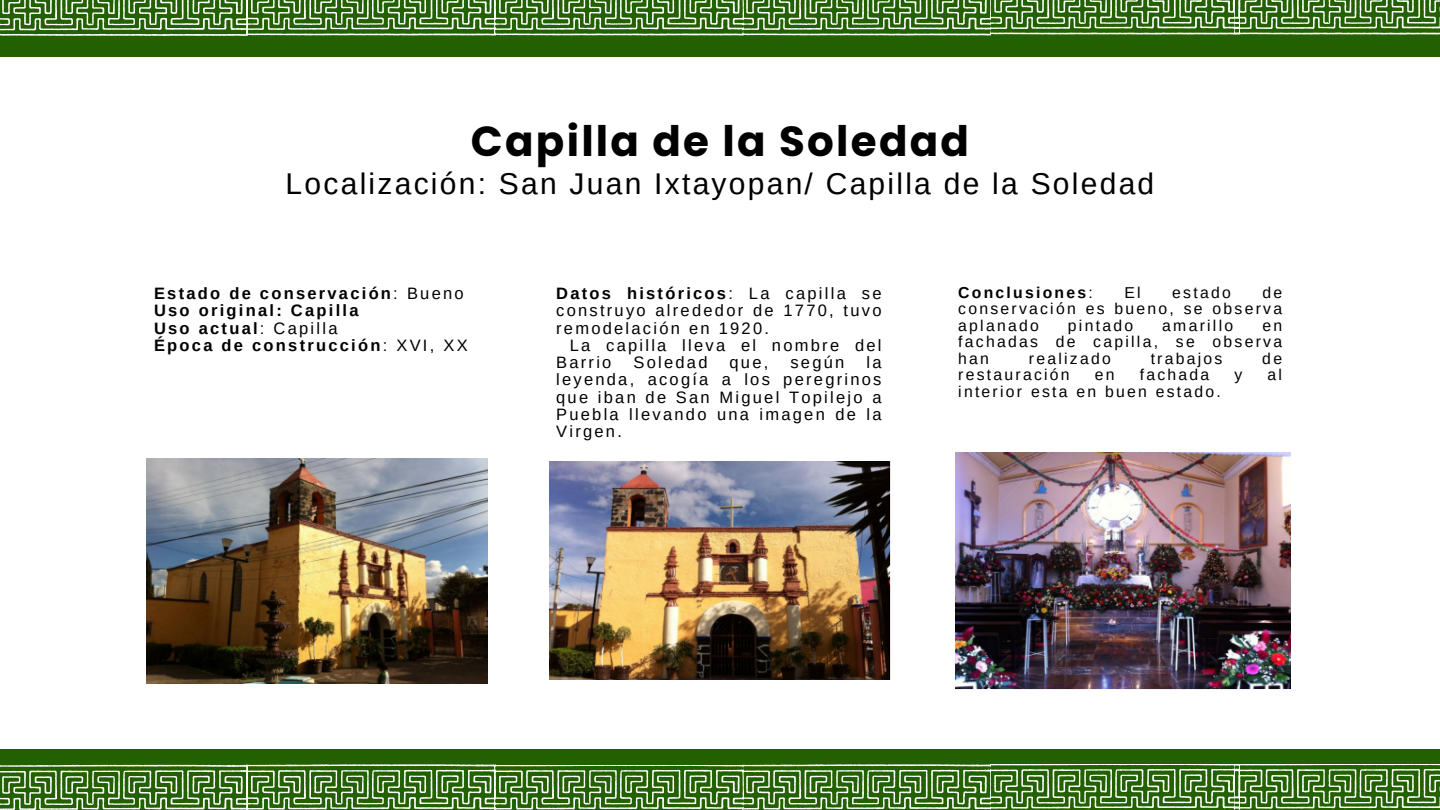
<style>
.page{position:relative;width:1440px;height:810px;background:#fff}
.page>*{position:absolute;margin:0;border:0;box-sizing:border-box;transform-origin:0 0}
.t1{font:700 42px "Poppins";letter-spacing:.055em;color:#000}
.t2{font:30px "Arimo";letter-spacing:.075em;color:#000}
.t3{font:16.5px/17.2px "Arimo";letter-spacing:.135em;color:#000;text-align:justify}
.t4{font:700 16.5px "Arimo";letter-spacing:.135em;color:#000}
.t5{font:15.8px/16.5px "Arimo";letter-spacing:.145em;color:#000;text-align:justify}
.t6{font:700 15.8px "Arimo";letter-spacing:.145em;color:#000}
.s1{font-weight:400}
.s2{font-weight:700}
</style>
<div class="page">
<img style="left:956px;top:453px;width:334px;height:236px">
<img style="left:549px;top:462px;width:342px;height:217px">
<img style="left:147px;top:459px;width:340px;height:224px">
<div style="left:0;top:749px;width:1440px;height:61px;background:#236002"></div>
<svg style="left:0;top:765px;width:1440px;height:45px"></svg>
<div style="left:0;top:0;width:1440px;height:57px;background:#236002"></div>
<svg style="left:0;top:0;width:1440px;height:36px"></svg>
<p class="t1" style="left:471px;top:112px;width:500px">Capilla de la Soledad</p>
<p class="t2" style="left:286px;top:167px;width:870px">Localización: San Juan Ixtayopan/ Capilla de la Soledad</p>
<p class="t4" style="left:154px;top:284px;width:311px">Estado de conservación<span class="s1">: Bueno</span></p>
<p class="t4" style="left:154px;top:302px;width:206px">Uso original: Capilla</p>
<p class="t4" style="left:154px;top:319px;width:185px">Uso actual<span class="s1">: Capilla</span></p>
<h1 class="t4" style="left:154px;top:336px;width:315px">Época de construcción<span class="s1">: XVI, XX</span></h1>
<h2 class="t3" style="left:556px;top:285px;width:327px"><span class="s2">Datos históricos</span>: La capilla se construyo alrededor de 1770, tuvo remodelación en 1920.</h2>
<p class="t3" style="left:556px;top:337px;width:327px;text-indent:14px">La capilla lleva el nombre del<br>Barrio</p>
<p class="t3" style="left:633px;top:354px;width:76px">Soledad</p>
<p class="t3" style="left:730px;top:354px;width:40px">que,</p>
<p class="t3" style="left:790px;top:354px;width:55px">según</p>
<p class="t3" style="left:556px;top:354px;width:327px;text-indent:310px">la leyenda, acogía a los peregrinos que iban de San Miguel Topilejo a Puebla llevando una imagen de la Virgen.</p>
<p class="t6" style="left:958px;top:283px;width:136px">Conclusiones<span class="s1">:</span></p>
<p class="t5" style="left:1124px;top:284px;width:18px">El</p>
<p class="t5" style="left:1172px;top:284px;width:60px">estado</p>
<p class="t5" style="left:958px;top:284px;width:325px;text-indent:304px">de conservación es bueno, se observa aplanado</p>
<p class="t5" style="left:1068px;top:317px;width:67px">pintado</p>
<p class="t5" style="left:1162px;top:317px;width:72px">amarillo</p>
<p class="t5" style="left:958px;top:317px;width:325px;text-indent:304px">en fachadas de capilla, se observa han</p>
<p class="t5" style="left:1029px;top:350px;width:83px">realizado</p>
<p class="t5" style="left:1151px;top:350px;width:73px">trabajos</p>
<p class="t5" style="left:1262px;top:350px;width:21px">de</p>
<p class="t5" style="left:958px;top:366px;width:113px">restauración</p>
<p class="t5" style="left:1095px;top:366px;width:21px">en</p>
<p class="t5" style="left:1140px;top:366px;width:71px">fachada</p>
<p class="t5" style="left:1235px;top:366px;width:9px">y</p>
<p class="t5" style="left:1268px;top:366px;width:16px">al</p>
<p class="t5" style="left:958px;top:383px;width:264px">interior esta en buen estado.</p>
</div>
